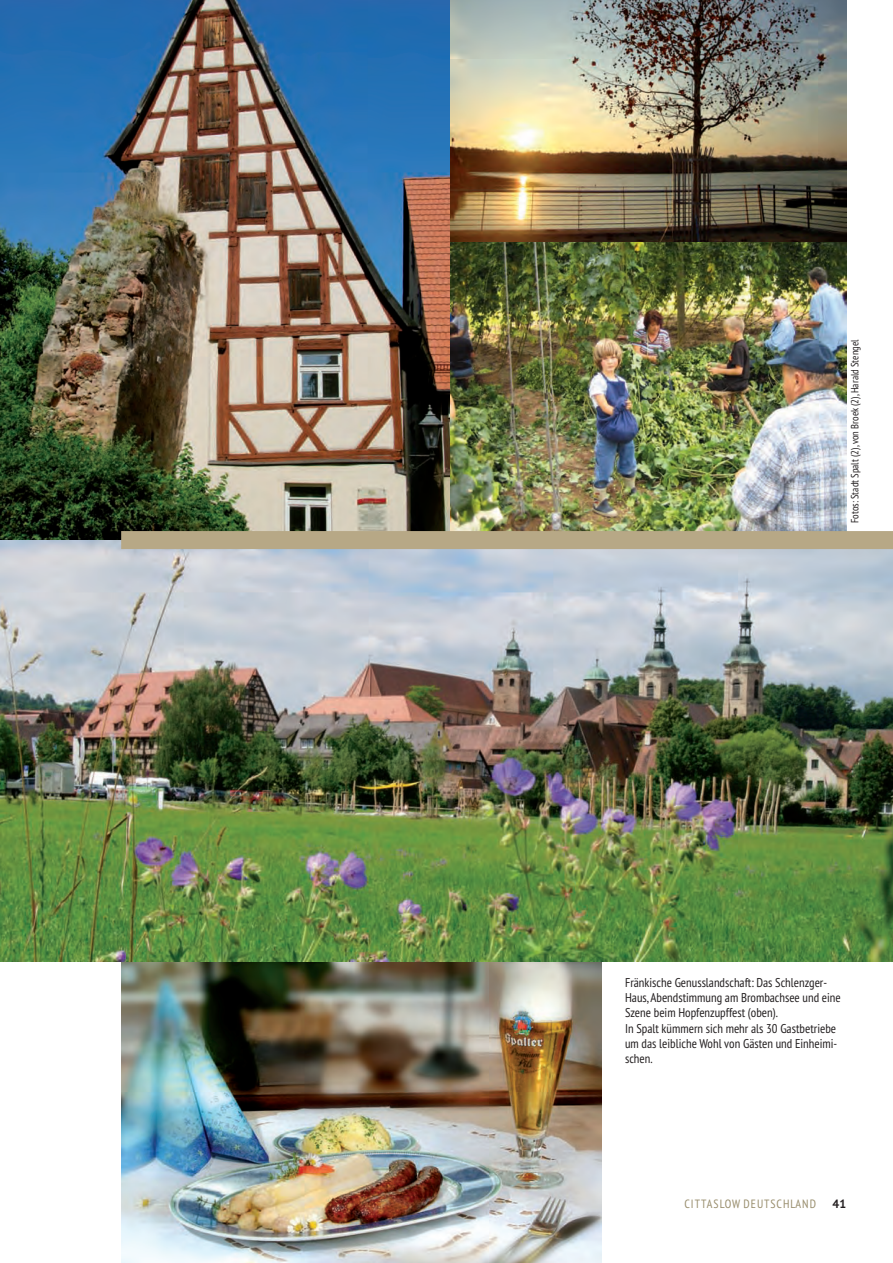
<style>
.page{position:relative;width:893px;height:1263px;background:#fff}
.page>*{position:absolute;margin:0;border:0;box-sizing:border-box;transform-origin:0 0}
.t1{font:condensed 12.75px/15.3px "PT Sans";color:#231f20}
.t2{font:condensed 12px "PT Sans";letter-spacing:.08em;color:#988d6c}
.t3{font:700 12px "PT Sans";color:#231f20}
.t4{font:condensed 10.5px "PT Sans";color:#231f20}
</style>
<div class="page">
<img style="left:0;top:0;width:450px;height:540px">
<img style="left:121px;top:961px;width:481px;height:302px">
<img style="left:450px;top:0;width:397px;height:531px">
<img style="left:451px;top:242px;width:395px;height:289px">
<img style="left:0;top:540px;width:893px;height:421px">
<div style="left:121px;top:531px;width:772px;height:18px;background:#b7a886"></div>
<p class="t4" style="left:848px;top:523px;width:185px;rotate:-90deg">Fotos: Stadt Spalt (2), von Broek (2), Harald Stengel</p>
<p class="t1" style="left:625px;top:974px;width:217px">Fränkische Genusslandschaft: Das Schlenzger-Haus, Abendstimmung am Brombachsee und eine Szene beim Hopfenzupffest (oben).<br>In Spalt kümmern sich mehr als 30 Gastbetriebe um das leibliche Wohl von Gästen und Einheimi&shy;schen.</p>
<p class="t2" style="left:684px;top:1196px;width:133px">CITTASLOW DEUTSCHLAND</p>
<p class="t3" style="left:833px;top:1196px;width:15px">41</p>
</div>
